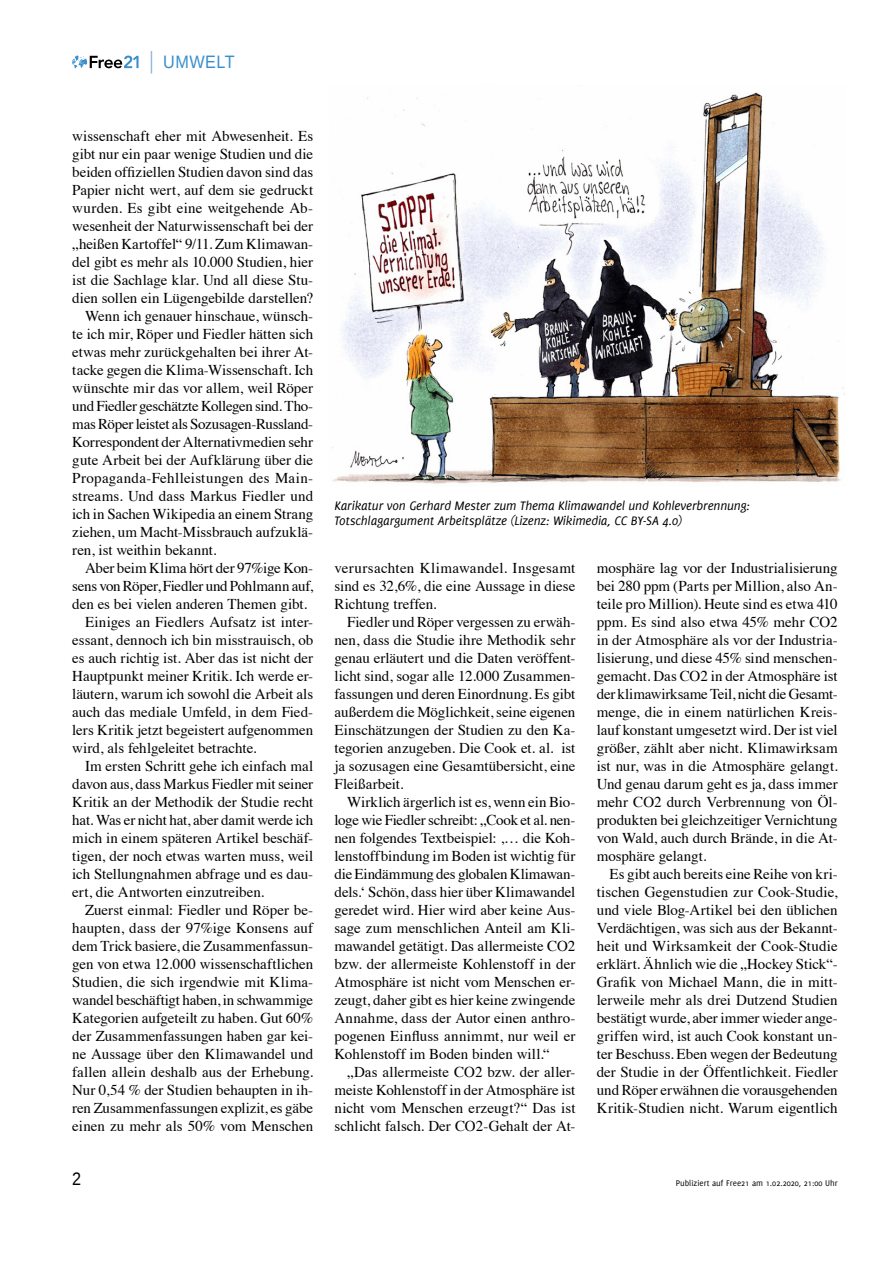
<style>
.page{position:relative;width:893px;height:1263px;background:#fff}
.page>*{position:absolute;margin:0;border:0;box-sizing:border-box;transform-origin:0 0}
.t1{font:18px "Liberation Sans";letter-spacing:.03em;color:#3a8ecb;scale:.9 1}
.t2{font:18px "Liberation Sans";color:#000;scale:.9 1}
.t3{font:15px/18px "Times";color:#000;text-align:justify}
.t4{font:15px "Times";letter-spacing:-.02em;color:#000}
.t5{font:15px "Times";letter-spacing:-.025em;color:#000}
.t6{font:italic 13.5px/15px "Delicious";letter-spacing:-.01em;color:#000}
.t7{font:9px "Delicious";color:#000}
</style>
<div class="page">
<svg style="left:72px;top:55px;width:67px;height:13px"></svg>
<svg style="left:151px;top:51px;width:1px;height:23px"></svg>
<img style="left:332px;top:85px;width:513px;height:399px">
<p class="t1" style="left:163px;top:52px;width:81px">UMWELT</p>
<p class="t3" style="left:72px;top:126px;width:242px">wissenschaft eher mit Abwesenheit. Es</p>
<p class="t3" style="left:72px;top:144px;width:242px">gibt nur ein paar wenige Studien und die</p>
<p class="t3" style="left:72px;top:162px;width:242px">beiden offiziellen Studien davon sind das</p>
<p class="t3" style="left:72px;top:180px;width:242px">Papier nicht wert, auf dem sie gedruckt</p>
<p class="t3" style="left:72px;top:198px;width:242px">wurden. Es gibt eine weitgehende Ab-</p>
<p class="t3" style="left:72px;top:216px;width:242px">wesenheit der Naturwissenschaft bei der</p>
<p class="t3" style="left:72px;top:234px;width:242px">„heißen Kartoffel“ 9/11. Zum Klimawan-</p>
<p class="t3" style="left:72px;top:252px;width:242px">del gibt es mehr als 10.000 Studien, hier</p>
<p class="t3" style="left:72px;top:270px;width:242px">ist die Sachlage klar. Und all diese Stu-</p>
<p class="t3" style="left:72px;top:288px;width:242px">dien sollen ein Lügengebilde darstellen?</p>
<p class="t3" style="left:85px;top:306px;width:230px">Wenn ich genauer hinschaue, wünsch-</p>
<p class="t3" style="left:72px;top:324px;width:242px">te ich mir, Röper und Fiedler hätten sich</p>
<p class="t3" style="left:72px;top:342px;width:242px">etwas mehr zurückgehalten bei ihrer At-</p>
<p class="t3" style="left:72px;top:360px;width:242px">tacke gegen die Klima-Wissenschaft. Ich</p>
<p class="t3" style="left:72px;top:378px;width:242px">wünschte mir das vor allem, weil Röper</p>
<p class="t5" style="left:72px;top:392px;width:242px">und Fiedler geschätzte Kollegen sind. Tho-</p>
<p class="t4" style="left:72px;top:410px;width:242px">mas Röper leistet als Sozusagen-Russland-</p>
<p class="t3" style="left:72px;top:432px;width:242px">Korrespondent der Alternativmedien sehr</p>
<p class="t3" style="left:72px;top:450px;width:242px">gute Arbeit bei der Aufklärung über die</p>
<p class="t3" style="left:72px;top:468px;width:242px">Propaganda-Fehlleistungen des Main-</p>
<p class="t3" style="left:72px;top:486px;width:242px">streams. Und dass Markus Fiedler und</p>
<p class="t3" style="left:72px;top:504px;width:242px">ich in Sachen Wikipedia an einem Strang</p>
<p class="t3" style="left:72px;top:522px;width:242px">ziehen, um Macht-Missbrauch aufzuklä-</p>
<p class="t3" style="left:72px;top:540px;width:146px">ren, ist weithin bekannt.</p>
<p class="t3" style="left:85px;top:558px;width:230px">Aber beim Klima hört der 97%ige Kon-</p>
<p class="t4" style="left:72px;top:572px;width:242px">sens von Röper, Fiedler und Pohlmann auf,</p>
<p class="t3" style="left:72px;top:594px;width:236px">den es bei vielen anderen Themen gibt.</p>
<p class="t3" style="left:85px;top:612px;width:230px">Einiges an Fiedlers Aufsatz ist inter-</p>
<p class="t3" style="left:72px;top:630px;width:242px">essant, dennoch ich bin misstrauisch, ob</p>
<p class="t3" style="left:72px;top:648px;width:242px">es auch richtig ist. Aber das ist nicht der</p>
<p class="t3" style="left:72px;top:666px;width:242px">Hauptpunkt meiner Kritik. Ich werde er-</p>
<p class="t3" style="left:72px;top:684px;width:242px">läutern, warum ich sowohl die Arbeit als</p>
<p class="t3" style="left:72px;top:702px;width:242px">auch das mediale Umfeld, in dem Fied-</p>
<p class="t3" style="left:72px;top:720px;width:242px">lers Kritik jetzt begeistert aufgenommen</p>
<p class="t3" style="left:72px;top:738px;width:186px">wird, als fehlgeleitet betrachte.</p>
<p class="t3" style="left:85px;top:756px;width:230px">Im ersten Schritt gehe ich einfach mal</p>
<p class="t3" style="left:72px;top:774px;width:242px">davon aus, dass Markus Fiedler mit seiner</p>
<p class="t3" style="left:72px;top:792px;width:242px">Kritik an der Methodik der Studie recht</p>
<p class="t3" style="left:72px;top:810px;width:242px">hat. Was er nicht hat, aber damit werde ich</p>
<p class="t3" style="left:72px;top:828px;width:242px">mich in einem späteren Artikel beschäf-</p>
<p class="t3" style="left:72px;top:846px;width:242px">tigen, der noch etwas warten muss, weil</p>
<p class="t3" style="left:72px;top:864px;width:242px">ich Stellungnahmen abfrage und es dau-</p>
<p class="t3" style="left:72px;top:882px;width:193px">ert, die Antworten einzutreiben.</p>
<p class="t3" style="left:85px;top:900px;width:230px">Zuerst einmal: Fiedler und Röper be-</p>
<p class="t3" style="left:72px;top:918px;width:242px">haupten, dass der 97%ige Konsens auf</p>
<p class="t3" style="left:72px;top:936px;width:242px">dem Trick basiere, die Zusammenfassun-</p>
<p class="t3" style="left:72px;top:954px;width:242px">gen von etwa 12.000 wissenschaftlichen</p>
<p class="t3" style="left:72px;top:972px;width:242px">Studien, die sich irgendwie mit Klima-</p>
<p class="t4" style="left:72px;top:986px;width:242px">wandel beschäftigt haben, in schwammige</p>
<p class="t3" style="left:72px;top:1008px;width:242px">Kategorien aufgeteilt zu haben. Gut 60%</p>
<p class="t3" style="left:72px;top:1026px;width:242px">der Zusammenfassungen haben gar kei-</p>
<p class="t3" style="left:72px;top:1044px;width:242px">ne Aussage über den Klimawandel und</p>
<p class="t3" style="left:72px;top:1062px;width:242px">fallen allein deshalb aus der Erhebung.</p>
<p class="t3" style="left:72px;top:1080px;width:242px">Nur 0,54 % der Studien behaupten in ih-</p>
<p class="t3" style="left:72px;top:1098px;width:242px">ren Zusammenfassungen explizit, es gäbe</p>
<p class="t3" style="left:72px;top:1116px;width:242px">einen zu mehr als 50% vom Menschen</p>
<p class="t6" style="left:334px;top:498px;width:417px">Karikatur von Gerhard Mester zum Thema Klimawandel und Kohleverbrennung:<br>Totschlagargument Arbeitsplätze (Lizenz: Wikimedia, CC BY-SA 4.0)</p>
<p class="t3" style="left:334px;top:558px;width:242px">verursachten Klimawandel. Insgesamt sind es 32,6%, die eine Aussage in diese Richtung treffen.</p>
<p class="t3" style="left:334px;top:612px;width:242px;text-indent:13px">Fiedler und Röper vergessen zu erwäh&shy;nen, dass die Studie ihre Methodik sehr genau erläutert und die Daten veröffent&shy;licht sind, sogar alle 12.000 Zusammen&shy;fassungen und deren Einordnung. Es gibt außerdem die Möglichkeit, seine eigenen Einschätzungen der Studien zu den Ka&shy;tegorien anzugeben. Die Cook et. al. ist ja sozusagen eine Gesamtübersicht, eine Fleißarbeit.</p>
<p class="t3" style="left:334px;top:792px;width:242px;text-indent:13px">Wirklich ärgerlich ist es, wenn ein Bio&shy;loge wie Fiedler schreibt: „Cook et al. nen&shy;nen folgendes Textbeispiel: ,… die Koh&shy;lenstoffbindung im Boden ist wichtig für die Eindämmung des globalen Klimawan&shy;dels.‘ Schön, dass hier über Klimawandel geredet wird. Hier wird aber keine Aus&shy;sage zum menschlichen Anteil am Kli&shy;mawandel getätigt. Das allermeiste CO2 bzw. der allermeiste Kohlenstoff in der Atmosphäre ist nicht vom Menschen er&shy;zeugt, daher gibt es hier keine zwingende Annahme, dass der Autor einen anthro&shy;pogenen Einfluss annimmt, nur weil er Kohlenstoff im Boden binden will.“</p>
<p class="t3" style="left:334px;top:1062px;width:242px;text-indent:13px">„Das allermeiste CO2 bzw. der aller&shy;meiste Kohlenstoff in der Atmosphäre ist nicht vom Menschen erzeugt?“ Das ist schlicht falsch. Der CO2-Gehalt der At-</p>
<p class="t3" style="left:597px;top:558px;width:242px">mosphäre lag vor der Industrialisierung bei 280 ppm (Parts per Million, also An&shy;teile pro Million). Heute sind es etwa 410 ppm. Es sind also etwa 45% mehr CO2 in der Atmosphäre als vor der Industria&shy;lisierung, und diese 45% sind menschen&shy;gemacht. Das CO2 in der Atmosphäre ist der klimawirksame Teil, nicht die Gesamt&shy;menge, die in einem natürlichen Kreis&shy;lauf konstant umgesetzt wird. Der ist viel größer, zählt aber nicht. Klimawirksam ist nur, was in die Atmosphäre gelangt.<br>Und genau darum geht es ja, dass immer mehr CO2 durch Verbrennung von Öl&shy;produkten bei gleichzeitiger Vernichtung von Wald, auch durch Brände, in die At&shy;mosphäre gelangt.</p>
<p class="t3" style="left:597px;top:864px;width:242px;text-indent:13px">Es gibt auch bereits eine Reihe von kri&shy;tischen Gegenstudien zur Cook-Studie, und viele Blog-Artikel bei den üblichen Verdächtigen, was sich aus der Bekannt&shy;heit und Wirksamkeit der Cook-Studie erklärt. Ähnlich wie die „Hockey Stick“- Grafik von Michael Mann, die in mitt&shy;lerweile mehr als drei Dutzend Studien bestätigt wurde, aber immer wieder ange&shy;griffen wird, ist auch Cook konstant un&shy;ter Beschuss. Eben wegen der Bedeutung der Studie in der Öffentlichkeit. Fiedler und Röper erwähnen die vorausgehenden Kritik-Studien nicht. Warum eigentlich</p>
<p class="t2" style="left:72px;top:1169px;width:12px">2</p>
<p class="t7" style="left:676px;top:1178px;width:163px">Publiziert auf Free21 am 1.02.2020, 21:00 Uhr</p>
</div>
